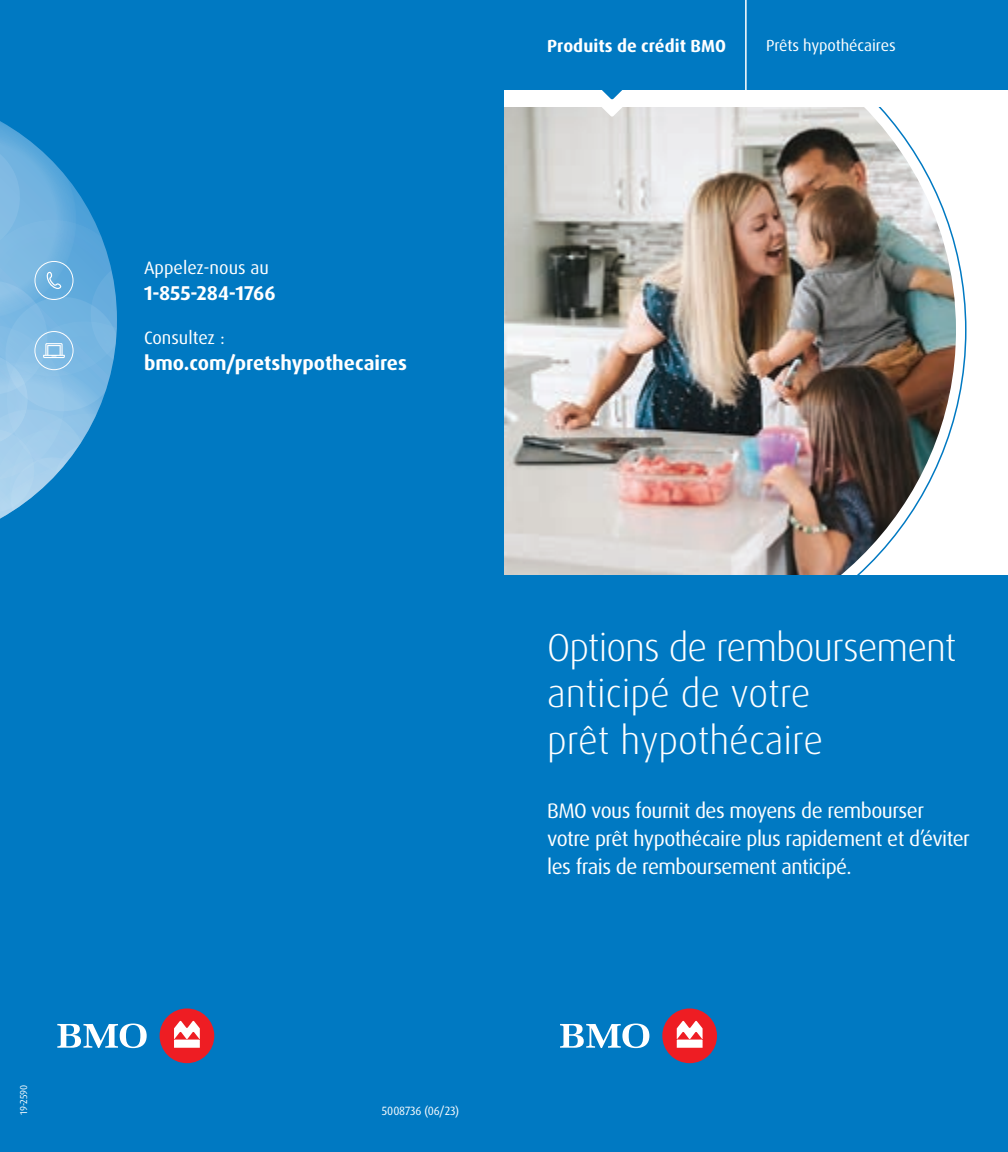
<style>
.page{position:relative;width:1008px;height:1152px;background:#fff}
.page>*{position:absolute;margin:0;border:0;box-sizing:border-box;transform-origin:0 0}
.SLIM_-_Cover_Title{font:300 39px/46.8px "Dax Pro";letter-spacing:-.01em;color:#fff}
.SLIM_-_Cover_Subhead{font:21px/28px "Dax Pro";letter-spacing:-.025em;color:#fff}
.CTA_Back_Cover_Conta{font:700 20px "Dax Pro";color:#fff}
.CTA_Back_Cover_Conta-2{font:18px "Dax Pro";color:#fff}
.SLIM_-_Line_of_Busin{font:700 17.6px "Dax Pro";letter-spacing:.005em;color:#fff}
.SLIM_-_Product_Name{font:16px "Dax Pro";letter-spacing:-.005em;color:#fff}
.t1{font:12px "Dax Pro";letter-spacing:-.01em;color:#fff;scale:.95 1}
.t2{font:10px "Dax Pro";letter-spacing:-.01em;color:#fff;scale:.95 1}
</style>
<div class="page">
<img style="left:504px;top:107px;width:452px;height:469px">
<div style="left:504px;top:576px;width:504px;height:576px;background:#0079c2"></div>
<div style="left:0;top:0;width:504px;height:1152px;background:#0079c2"></div>
<div style="left:504px;top:0;width:504px;height:90px;background:#0079c2"></div>
<svg style="left:602px;top:90px;width:20px;height:27px"></svg>
<svg style="left:0;top:121px;width:117px;height:398px"></svg>
<hr style="left:745px;top:0;width:2px;height:95px;background:#fff">
<svg style="left:560px;top:1024px;width:89px;height:24px"></svg>
<div style="left:662px;top:1008px;width:55px;height:55px;background:#ee1d23;border-radius:50%"></div>
<svg style="left:677px;top:1021px;width:26px;height:27px"></svg>
<svg style="left:57px;top:1024px;width:90px;height:24px"></svg>
<div style="left:160px;top:1008px;width:54px;height:55px;background:#ee1d23;border-radius:50%"></div>
<svg style="left:174px;top:1021px;width:26px;height:27px"></svg>
<p class="t2" style="left:17px;top:1115px;width:33px;rotate:-90deg">19-2590</p>
<p class="CTA_Back_Cover_Conta-2" style="left:144px;top:256px;width:127px">Appelez-nous au</p>
<p class="CTA_Back_Cover_Conta" style="left:144px;top:280px;width:133px">1-855-284-1766</p>
<p class="CTA_Back_Cover_Conta-2" style="left:144px;top:326px;width:82px">Consultez :</p>
<p class="CTA_Back_Cover_Conta" style="left:144px;top:350px;width:265px">bmo.com/pretshypothecaires</p>
<p class="SLIM_-_Line_of_Busin" style="left:547px;top:34px;width:180px">Produits de crédit BMO</p>
<p class="SLIM_-_Product_Name" style="left:766px;top:35px;width:131px">Prêts hypothécaires</p>
<p class="SLIM_-_Cover_Title" style="left:547px;top:624px;width:411px">Options de remboursement anticipé de votre<br>prêt hypothécaire</p>
<p class="SLIM_-_Cover_Subhead" style="left:547px;top:797px;width:424px">BMO vous fournit des moyens de rembourser votre prêt hypothécaire plus rapidement et d’éviter les frais de remboursement anticipé.</p>
<p class="t1" style="left:382px;top:1103px;width:83px">5008736 (06/23)</p>
</div>
